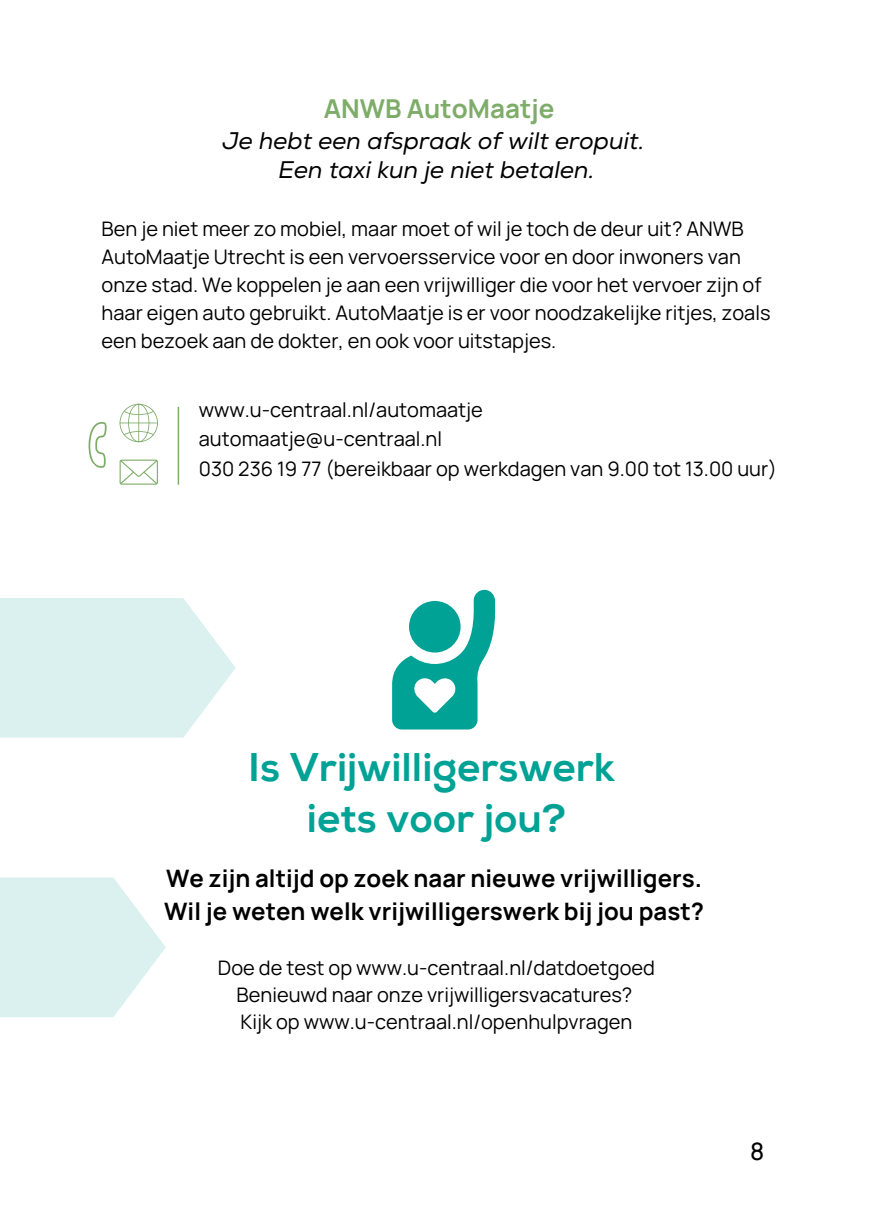
<style>
.page{position:relative;width:873px;height:1224px;background:#fff}
.page>*{position:absolute;margin:0;border:0;box-sizing:border-box;transform-origin:0 0}
.t1{font:800 40px/51px "Nexa";color:#00a295;text-align:center}
.t2{font:700 26px "Manrope";color:#7eac69}
.t3{font:700 24px/32.6px "Manrope";color:#000}
.t4{font:italic 24px/28.4px "Nexa";color:#000;text-align:center}
.t5{font:500 24px "Manrope";color:#000}
.t6{font:20px/28px "Manrope";color:#000}
</style>
<div class="page">
<svg style="left:0;top:598px;width:235px;height:140px;background:#def2f1"></svg>
<svg style="left:0;top:877px;width:166px;height:140px"></svg>
<svg style="left:392px;top:589px;width:104px;height:141px"></svg>
<hr style="left:178px;top:407px;width:1px;height:78px;background:#7eac69">
<svg style="left:88px;top:404px;width:70px;height:81px"></svg>
<h2 class="t2" style="left:324px;top:91px;width:232px">ANWB AutoMaatje</h2>
<p class="t4" style="left:222px;top:128px;width:424px">Je hebt een afspraak of wilt eropuit.<br>Een taxi kun je niet betalen.</p>
<p class="t6" style="left:102px;top:214px;width:671px">Ben je niet meer zo mobiel, maar moet of wil je toch de deur uit? ANWB AutoMaatje Utrecht is een vervoersservice voor en door inwoners van onze stad. We koppelen je aan een vrijwilliger die voor het vervoer zijn of haar eigen auto gebruikt. AutoMaatje is er voor noodzakelijke ritjes, zoals een bezoek aan de dokter, en ook voor uitstapjes.</p>
<p class="t6" style="left:199px;top:395px;width:286px">www.u-centraal.nl/automaatje</p>
<p class="t6" style="left:199px;top:425px;width:245px">automaatje@u-centraal.nl</p>
<p class="t6" style="left:199px;top:455px;width:580px">030 236 19 77 (bereikbaar op werkdagen van 9.00 tot 13.00 uur)</p>
<p class="t1" style="left:248px;top:748px;width:368px">Is Vrijwilligerswerk iets voor jou?</p>
<p class="t3" style="left:164px;top:861px;width:541px">We zijn altijd op zoek naar nieuwe vrijwilligers.<br>Wil je weten welk vrijwilligerswerk bij jou past?</p>
<p class="t6" style="left:218px;top:953px;width:439px">Doe de test op www.u-centraal.nl/datdoetgoed</p>
<p class="t6" style="left:237px;top:980px;width:397px">Benieuwd naar onze vrijwilligersvacatures?</p>
<p class="t6" style="left:241px;top:1007px;width:393px">Kijk op www.u-centraal.nl/openhulpvragen</p>
<h3 class="t5" style="left:750px;top:1135px;width:16px">8</h3>
</div>
